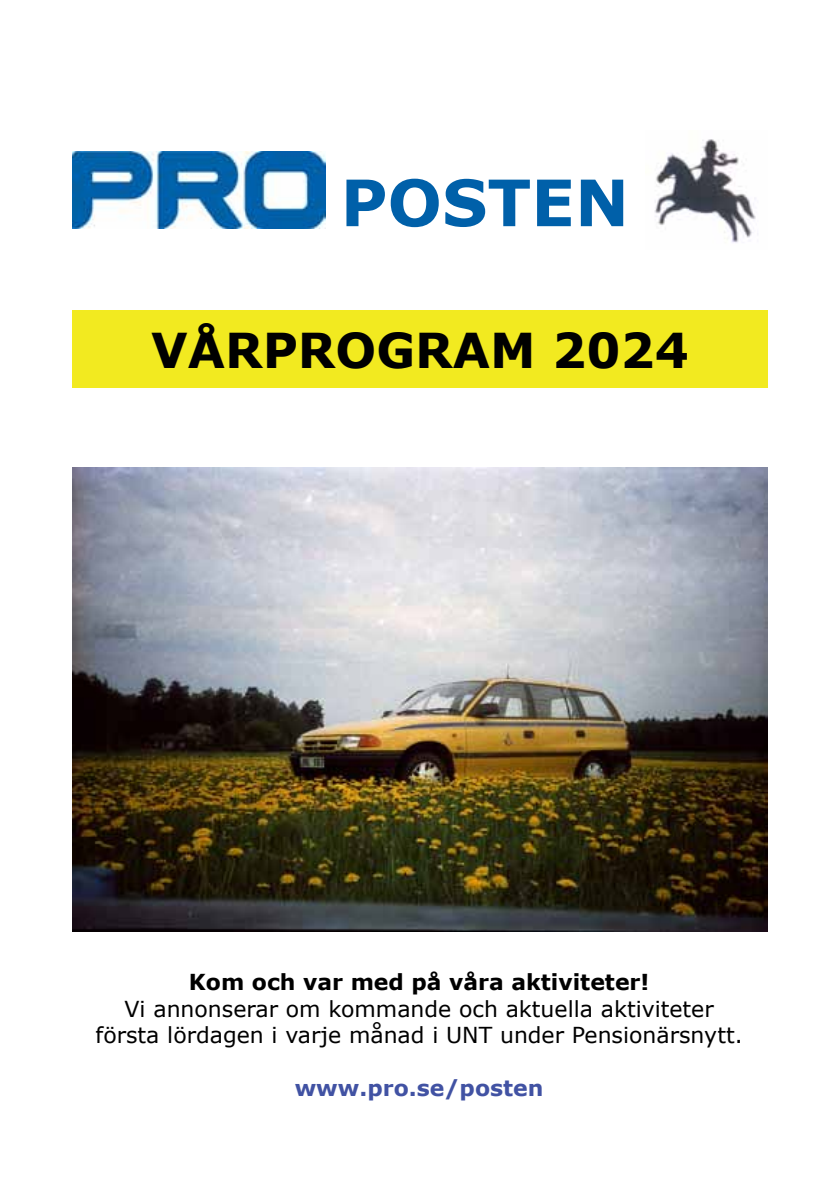
<style>
.page{position:relative;width:840px;height:1191px;background:#fff}
.page>*{position:absolute;margin:0;border:0;box-sizing:border-box;transform-origin:0 0}
.t1{font:700 64px "Verdana";color:#0060a9}
.t2{font:700 48px "Verdana";color:#000}
.t3{font:22px/26.4px "Verdana";color:#000;text-align:center}
.t4{font:700 22px "Verdana";color:#000}
.t5{font:700 22px "Verdana";color:#4152a3}
</style>
<div class="page">
<img style="left:654px;top:139px;width:102px;height:104px">
<img style="left:72px;top:151px;width:253px;height:78px">
<div style="left:72px;top:310px;width:695px;height:78px;background:#f2ea20"></div>
<img style="left:72px;top:468px;width:694px;height:463px">
<h1 class="t1" style="left:340px;top:157px;width:290px">POSTEN</h1>
<h2 class="t2" style="left:151px;top:316px;width:539px">VÅRPROGRAM 2024</h2>
<p class="t4" style="left:189px;top:966px;width:461px">Kom och var med på våra aktiviteter!</p>
<p class="t3" style="left:96px;top:995px;width:648px">Vi annonserar om kommande och aktuella aktiviteter första lördagen i varje månad i UNT under Pensionärsnytt.</p>
<p class="t5" style="left:294px;top:1072px;width:250px">www.pro.se/posten</p>
</div>
